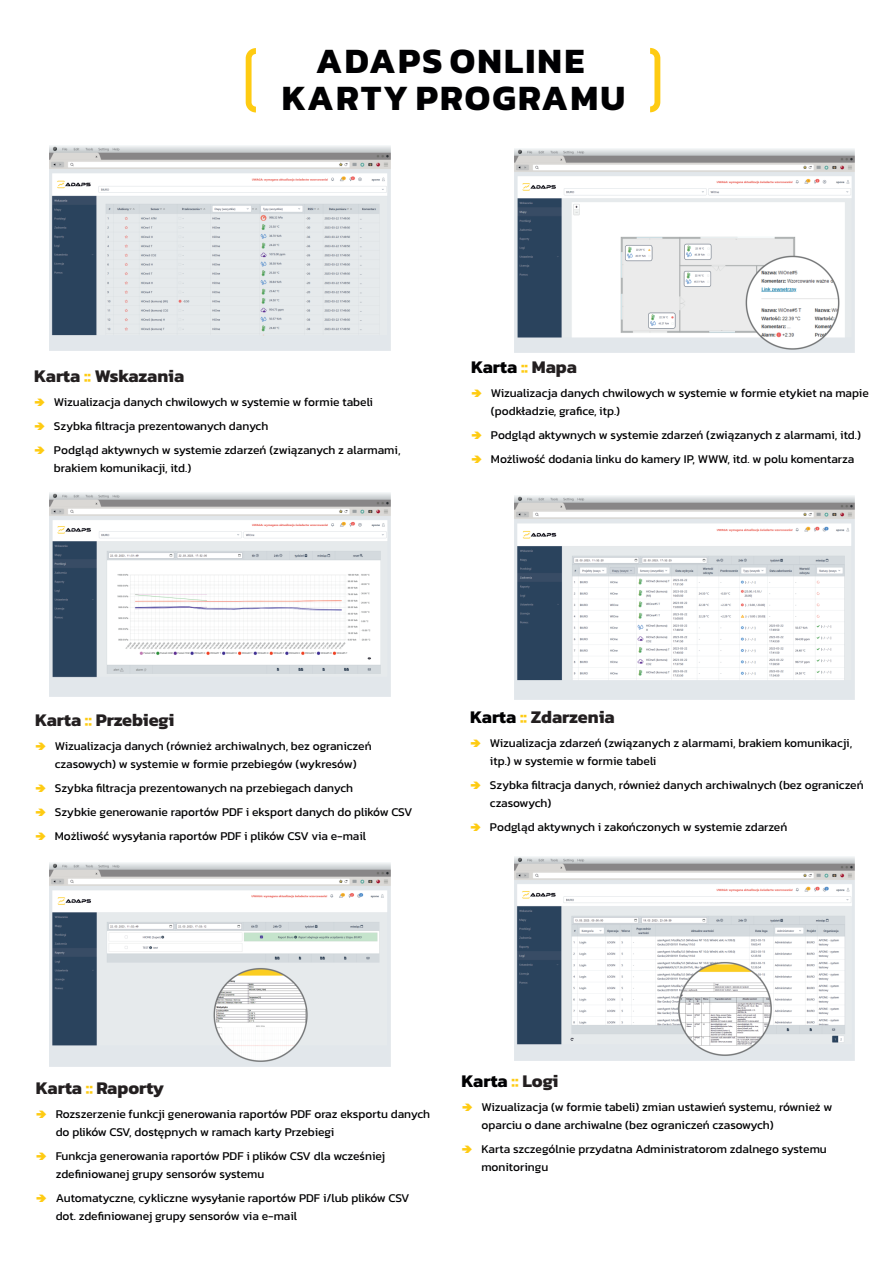
<style>
.page{position:relative;width:893px;height:1263px;background:#fff}
.page>*{position:absolute;margin:0;border:0;box-sizing:border-box;transform-origin:0 0}
.t1{font:700 36px/37.5px "Kanit";letter-spacing:.06em;color:#000002;text-align:center}
.t2{font:700 18px "Kanit";color:#231f20}
.t3{font:700 18px "Kanit";color:#000002}
.t4{font:12px/18px "Kanit";color:#000002}
.s1{color:#fecb12}
.s2{color:#231f20}
.s3{color:#000002}
</style>
<div class="page">
<img style="left:50px;top:146px;width:340px;height:204px">
<img style="left:514px;top:149px;width:341px;height:204px">
<img style="left:50px;top:492px;width:340px;height:205px">
<img style="left:514px;top:495px;width:341px;height:204px">
<img style="left:50px;top:862px;width:340px;height:204px">
<img style="left:514px;top:857px;width:341px;height:204px">
<svg style="left:246px;top:48px;width:10px;height:64px"></svg>
<svg style="left:650px;top:48px;width:10px;height:64px"></svg>
<h1 class="t1" style="left:282px;top:41px;width:345px">ADAPS ONLINE<br>KARTY PROGRAMU</h1>
<h2 class="t2" style="left:34px;top:363px;width:152px">Karta <span class="s1">::</span> Wskazania</h2>
<p class="t4" style="left:54px;top:393px;width:321px">Wizualizacja danych chwilowych w systemie w formie tabeli</p>
<p class="t4" style="left:54px;top:441px;width:348px">Podgląd aktywnych w systemie zdarzeń (związanych z alarmami, brakiem komunikacji, itd.)</p>
<p class="t4" style="left:54px;top:417px;width:216px">Szybka filtracja prezentowanych danych</p>
<h2 class="t3" style="left:471px;top:353px;width:108px">Karta <span class="s1">::</span> <span class="s2">Mapa</span></h2>
<p class="t4" style="left:491px;top:384px;width:379px">Wizualizacja danych chwilowych w systemie w formie etykiet na mapie (podkładzie, grafice, itp.)</p>
<p class="t4" style="left:491px;top:450px;width:365px">Możliwość dodania linku do kamery IP, WWW, itd. w polu komentarza</p>
<p class="t4" style="left:491px;top:426px;width:372px">Podgląd aktywnych w systemie zdarzeń (związanych z alarmami, itd.)</p>
<h2 class="t2" style="left:35px;top:707px;width:141px">Karta <span class="s1">::</span> Przebiegi</h2>
<p class="t4" style="left:55px;top:737px;width:318px">Wizualizacja danych (również archiwalnych, bez ograniczeń czasowych) w systemie w formie przebiegów (wykresów)</p>
<p class="t4" style="left:55px;top:803px;width:359px">Szybkie generowanie raportów PDF i eksport danych do plików CSV</p>
<p class="t4" style="left:55px;top:779px;width:300px">Szybka filtracja prezentowanych na przebiegach danych</p>
<p class="t4" style="left:55px;top:827px;width:313px">Możliwość wysyłania raportów PDF i plików CSV via e-mail</p>
<h2 class="t2" style="left:470px;top:703px;width:146px"><span class="s3">Karta</span> <span class="s1">::</span> Zdarzenia</h2>
<p class="t4" style="left:490px;top:734px;width:364px">Wizualizacja zdarzeń (związanych z alarmami, brakiem komunikacji, itp.) w systemie w formie tabeli</p>
<p class="t4" style="left:490px;top:776px;width:375px">Szybka filtracja danych, również danych archiwalnych (bez ograniczeń czasowych)</p>
<p class="t4" style="left:490px;top:818px;width:299px">Podgląd aktywnych i zakończonych w systemie zdarzeń</p>
<h2 class="t2" style="left:36px;top:1074px;width:130px">Karta <span class="s1">::</span> Raporty</h2>
<p class="t4" style="left:56px;top:1105px;width:376px">Rozszerzenie funkcji generowania raportów PDF oraz eksportu danych do plików CSV, dostępnych w ramach karty Przebiegi</p>
<p class="t4" style="left:56px;top:1147px;width:331px">Funkcja generowania raportów PDF i plików CSV dla wcześniej zdefiniowanej grupy sensorów systemu</p>
<p class="t4" style="left:56px;top:1189px;width:355px">Automatyczne, cykliczne wysyłanie raportów PDF i/lub plików CSV dot. zdefiniowanej grupy sensorów via e-mail</p>
<h2 class="t3" style="left:462px;top:1067px;width:98px">Karta <span class="s1">::</span> <span class="s2">Logi</span></h2>
<p class="t4" style="left:481px;top:1098px;width:352px">Wizualizacja (w formie tabeli) zmian ustawień systemu, również w oparciu o dane archiwalne (bez ograniczeń czasowych)</p>
<p class="t4" style="left:481px;top:1140px;width:347px">Karta szczególnie przydatna Administratorom zdalnego systemu monitoringu</p>
</div>
